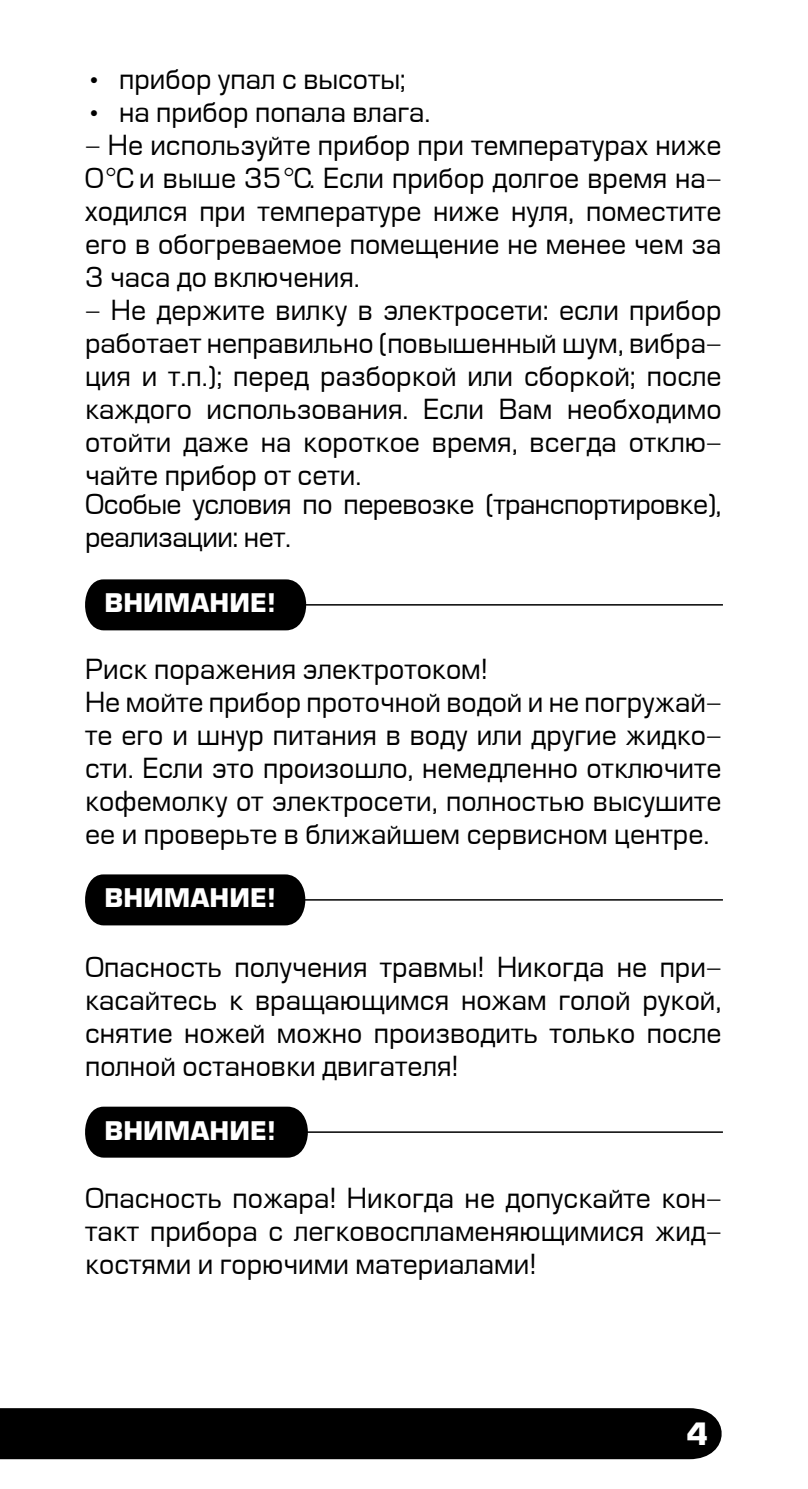
<style>
.page{position:relative;width:808px;height:1489px;background:#fff}
.page>*{position:absolute;margin:0;border:0;box-sizing:border-box;transform-origin:0 0}
.t1{font:700 30px "Europe";color:#fff}
.t2{font:27px/33px "Europe";color:#000;text-align:justify}
.t3{font:27px/33px "Europe";letter-spacing:-.02em;color:#000}
.t4{font:700 24.9px "Europe";color:#fff}
</style>
<div class="page">
<div style="left:0;top:1408px;width:722px;height:50px;background:#000"></div>
<svg style="left:85px;top:579px;width:228px;height:51px;background:#111"></svg>
<hr style="left:300px;top:604px;width:423px;height:1px;background:#000">
<svg style="left:85px;top:874px;width:227px;height:51px;background:#111"></svg>
<hr style="left:302px;top:899px;width:421px;height:1px;background:#000">
<svg style="left:85px;top:1106px;width:230px;height:51px;background:#131313"></svg>
<hr style="left:299px;top:1131px;width:424px;height:1px;background:#000">
<p class="t2" style="left:85px;top:63px;width:322px">• прибор упал с высоты;</p>
<p class="t2" style="left:85px;top:96px;width:347px">• на прибор попала влага.</p>
<p class="t2" style="left:85px;top:129px;width:638px">- Не используйте прибор при температурах ниже 0°С и выше 35°С. Если прибор долгое время на&shy;ходился при температуре ниже нуля, поместите его в обогреваемое помещение не менее чем за 3 часа до включения.</p>
<p class="t2" style="left:85px;top:294px;width:638px">- Не держите вилку в электросети: если прибор работает неправильно (повышенный шум, вибра&shy;ция и т.п.); перед разборкой или сборкой; после каждого использования. Если Вам необходимо отойти даже на короткое время, всегда отклю&shy;чайте прибор от сети.</p>
<p class="t3" style="left:85px;top:489px;width:638px">Особые условия по перевозке (транспортировке), реализации: нет.</p>
<p class="t4" style="left:105px;top:588px;width:173px">ВНИМАНИЕ!</p>
<p class="t2" style="left:85px;top:654px;width:638px;text-align:left">Риск поражения электротоком!<br>Не мойте прибор проточной водой и не погружай&shy;те его и шнур питания в воду или другие жидко&shy;сти. Если это произошло, немедленно отключите кофемолку от электросети, полностью высушите ее и проверьте в ближайшем сервисном центре.</p>
<p class="t4" style="left:105px;top:883px;width:173px">ВНИМАНИЕ!</p>
<p class="t2" style="left:85px;top:951px;width:638px">Опасность получения травмы! Никогда не при&shy;касайтесь к вращающимся ножам голой рукой, снятие ножей можно производить только после полной остановки двигателя!</p>
<p class="t4" style="left:105px;top:1115px;width:173px">ВНИМАНИЕ!</p>
<p class="t2" style="left:85px;top:1182px;width:638px">Опасность пожара! Никогда не допускайте кон&shy;такт прибора с легковоспламеняющимися жид&shy;костями и горючими материалами!</p>
<p class="t1" style="left:687px;top:1415px;width:23px">4</p>
</div>
